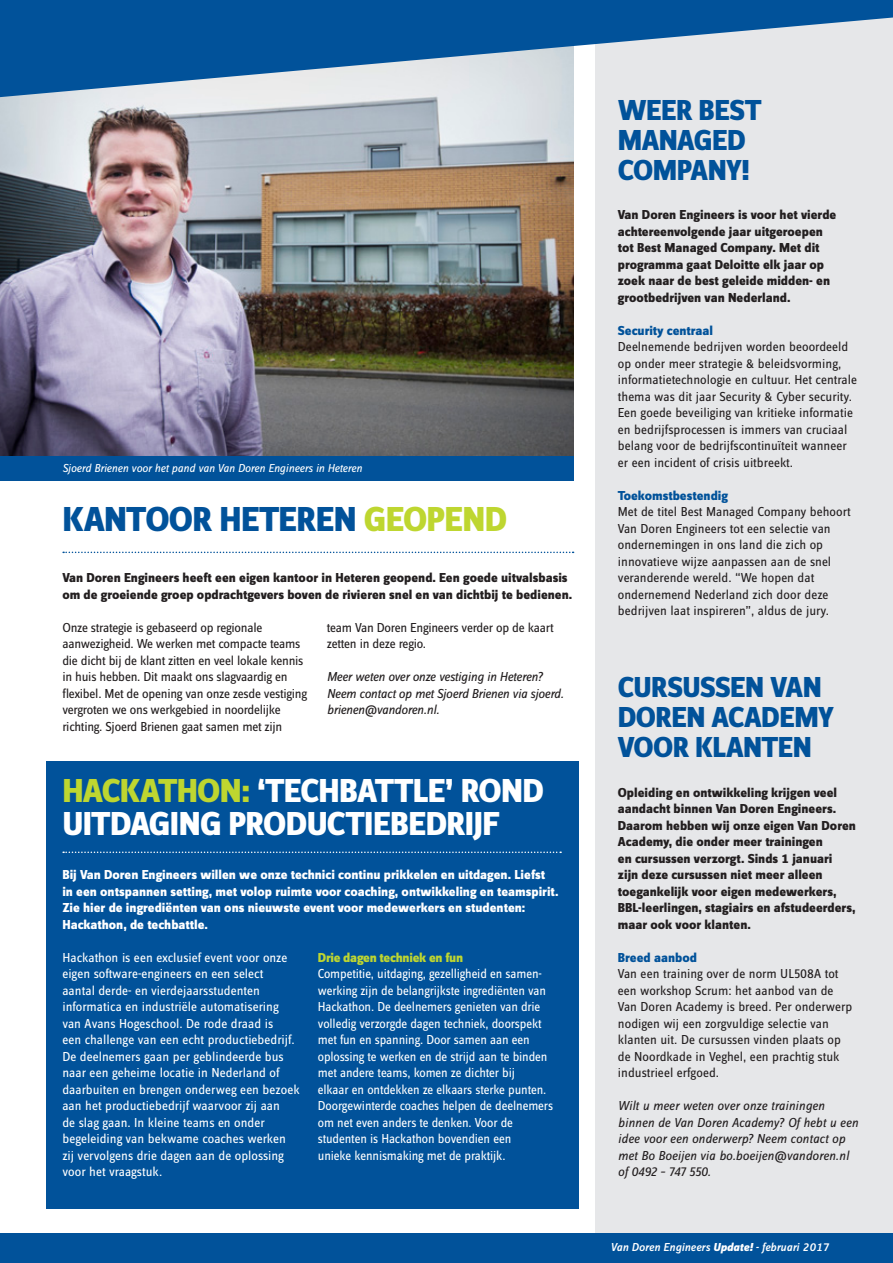
<style>
.page{position:relative;width:893px;height:1263px;background:#fff}
.page>*{position:absolute;margin:0;border:0;box-sizing:border-box;transform-origin:0 0}
.Geen_afstand{font:36px "Zine Sans Dis X Bold Roman Tf";letter-spacing:-.02em;color:#01529a}
.Geen_afstand-2{font:34.5px/33px "Zine Sans Dis X Bold Roman Tf";letter-spacing:-.02em;color:#fff}
.Geen_afstand-3{font:30px/30px "Zine Sans Dis X Bold Roman Tf";letter-spacing:-.02em;color:#01529a}
.Geen_afstand-4{font:13.5px/16.5px "Zine Sans Dis";letter-spacing:-.01em;color:#fff}
.Geen_afstand-5{font:13.5px/16.5px "Zine Sans Dis";color:#231f20}
.Geen_afstand-6{font:13.5px/16.5px "Zine Sans Dis X Bold Roman Tf";color:#231f20}
.Geen_afstand-7{font:13.5px/16.5px "Zine Sans Dis";letter-spacing:-.02em;color:#231f20}
.Geen_afstand-8{font:italic 13.5px/16.5px "Zine Sans Dis";letter-spacing:-.01em;color:#231f20}
.Geen_afstand-9{font:13.5px/16.5px "Zine Sans Dis X Bold Roman Tf";color:#fff}
.Geen_afstand-10{font:13.5px "Zine Sans Dis X Bold Roman Tf";color:#01529a}
.Geen_afstand-11{font:13.5px "Zine Sans Dis X Bold Roman Tf";letter-spacing:-.02em;color:#bed630}
.Geen_afstand-12{font:italic 12px "Zine Sans Dis";letter-spacing:-.01em;color:#fff}
.Geen_afstand-13{font:12px "Zine Sans Dis Medium Italic Tf";color:#fff}
.s1{color:#bed630}
.s2{font-family:"Zine Sans Dis";font-weight:800;font-style:italic}
</style>
<div class="page">
<div style="left:46px;top:761px;width:532px;height:448px;background:#01529a"></div>
<div style="left:595px;top:0;width:298px;height:1233px;background:#e6e7e9"></div>
<img style="left:0;top:97px;width:573px;height:359px">
<svg style="left:0;top:0;width:893px;height:97px;fill:#01529a"></svg>
<div style="left:0;top:1233px;width:893px;height:30px;background:#01529a"></div>
<svg style="left:63px;top:552px;width:511px;height:1px"></svg>
<svg style="left:63px;top:851px;width:498px;height:2px"></svg>
<div style="left:0;top:456px;width:573px;height:25px;background:#01529a"></div>
<p class="Geen_afstand-12" style="left:62px;top:462px;width:301px">Sjoerd Brienen voor het pand van Van Doren Engineers in Heteren</p>
<p class="Geen_afstand" style="left:62px;top:500px;width:446px">KANTOOR HETEREN <span class="s1">GEOPEND</span></p>
<p class="Geen_afstand-6" style="left:62px;top:570px;width:511px">Van Doren Engineers heeft een eigen kantoor in Heteren geopend. Een goede uitvalsbasis om de groeiende groep opdrachtgevers boven de rivieren snel en van dichtbij te bedienen.</p>
<p class="Geen_afstand-7" style="left:62px;top:619px;width:246px">Onze strategie is gebaseerd op regionale aanwezigheid. We werken met compacte teams die dicht bij de klant zitten en veel lokale kennis in huis hebben. Dit maakt ons slagvaardig en flexibel. Met de opening van onze zesde vestiging vergroten we ons werkgebied in noordelijke richting. Sjoerd Brienen gaat samen met zijn</p>
<p class="Geen_afstand-7" style="left:327px;top:619px;width:228px">team Van Doren Engineers verder op de kaart zetten in deze regio.</p>
<p class="Geen_afstand-8" style="left:327px;top:669px;width:238px">Meer weten over onze vestiging in Heteren?<br>Neem contact op met Sjoerd Brienen via sjoerd. brienen@vandoren.nl.</p>
<p class="Geen_afstand-2" style="left:62px;top:776px;width:483px"><span class="s1">HACKATHON:</span> ‘TECHBATTLE’ ROND<br>UITDAGING PRODUCTIEBEDRIJF</p>
<p class="Geen_afstand-9" style="left:62px;top:867px;width:498px">Bij Van Doren Engineers willen we onze technici continu prikkelen en uitdagen. Liefst in een ontspannen setting, met volop ruimte voor coaching, ontwikkeling en teamspirit.<br>Zie hier de ingrediënten van ons nieuwste event voor medewerkers en studenten:<br>Hackathon, de techbattle.</p>
<p class="Geen_afstand-4" style="left:62px;top:949px;width:239px">Hackathon is een exclusief event voor onze eigen software-engineers en een select<br>aantal derde- en vierdejaarsstudenten informatica en industriële automatisering van Avans Hogeschool. De rode draad is<br>een challenge van een echt productiebedrijf.<br>De deelnemers gaan per geblindeerde bus naar een geheime locatie in Nederland of daarbuiten en brengen onderweg een bezoek aan het productiebedrijf waarvoor zij aan<br>de slag gaan. In kleine teams en onder begeleiding van bekwame coaches werken zij vervolgens drie dagen aan de oplossing voor het vraagstuk.</p>
<p class="Geen_afstand-11" style="left:318px;top:950px;width:147px">Drie dagen techniek en fun</p>
<p class="Geen_afstand-4" style="left:318px;top:966px;width:237px">Competitie, uitdaging, gezelligheid en samen&shy;werking zijn de belangrijkste ingrediënten van Hackathon. De deelnemers genieten van drie volledig verzorgde dagen techniek, doorspekt met fun en spanning. Door samen aan een oplossing te werken en de strijd aan te binden met andere teams, komen ze dichter bij<br>elkaar en ontdekken ze elkaars sterke punten.<br>Doorgewinterde coaches helpen de deelnemers om net even anders te denken. Voor de studenten is Hackathon bovendien een<br>unieke kennismaking met de praktijk.</p>
<p class="Geen_afstand-3" style="left:618px;top:97px;width:145px">WEER BEST<br>MANAGED<br>COMPANY!</p>
<p class="Geen_afstand-6" style="left:618px;top:207px;width:220px">Van Doren Engineers is voor het vierde achtereenvolgende jaar uitgeroepen tot Best Managed Company. Met dit programma gaat Deloitte elk jaar op zoek naar de best geleide midden- en grootbedrijven van Nederland.</p>
<p class="Geen_afstand-10" style="left:618px;top:323px;width:97px">Security centraal</p>
<p class="Geen_afstand-5" style="left:618px;top:339px;width:241px">Deelnemende bedrijven worden beoordeeld op onder meer strategie &amp; beleidsvorming, informatietechnologie en cultuur. Het centrale thema was dit jaar Security &amp; Cyber security.<br>Een goede beveiliging van kritieke informatie en bedrijfsprocessen is immers van cruciaal belang voor de bedrijfscontinuïteit wanneer er een incident of crisis uitbreekt.</p>
<p class="Geen_afstand-10" style="left:618px;top:488px;width:112px">Toekomstbestendig</p>
<p class="Geen_afstand-5" style="left:618px;top:504px;width:235px">Met de titel Best Managed Company behoort Van Doren Engineers tot een selectie van ondernemingen in ons land die zich op innovatieve wijze aanpassen aan de snel veranderende wereld. “We hopen dat ondernemend Nederland zich door deze bedrijven laat inspireren”, aldus de jury.</p>
<p class="Geen_afstand-3" style="left:618px;top:674px;width:218px">CURSUSSEN VAN<br>DOREN ACADEMY<br>VOOR KLANTEN</p>
<p class="Geen_afstand-6" style="left:618px;top:785px;width:240px">Opleiding en ontwikkeling krijgen veel aandacht binnen Van Doren Engineers.<br>Daarom hebben wij onze eigen Van Doren Academy, die onder meer trainingen<br>en cursussen verzorgt. Sinds 1 januari zijn deze cursussen niet meer alleen toegankelijk voor eigen medewerkers, BBL-leerlingen, stagiairs en afstudeerders, maar ook voor klanten.</p>
<p class="Geen_afstand-10" style="left:618px;top:950px;width:81px">Breed aanbod</p>
<p class="Geen_afstand-5" style="left:618px;top:966px;width:236px">Van een training over de norm UL508A tot een workshop Scrum: het aanbod van de Van Doren Academy is breed. Per onderwerp nodigen wij een zorgvuldige selectie van klanten uit. De cursussen vinden plaats op de Noordkade in Veghel, een prachtig stuk industrieel erfgoed.</p>
<p class="Geen_afstand-8" style="left:618px;top:1098px;width:242px">Wilt u meer weten over onze trainingen binnen de Van Doren Academy? Of hebt u een idee voor een onderwerp? Neem contact op met Bo Boeijen via bo.boeijen@vandoren.nl of 0492 – 747 550.</p>
<p class="Geen_afstand-13" style="left:611px;top:1241px;width:220px">Van Doren Engineers <span class="s2">Update!</span> - februari 2017</p>
</div>
